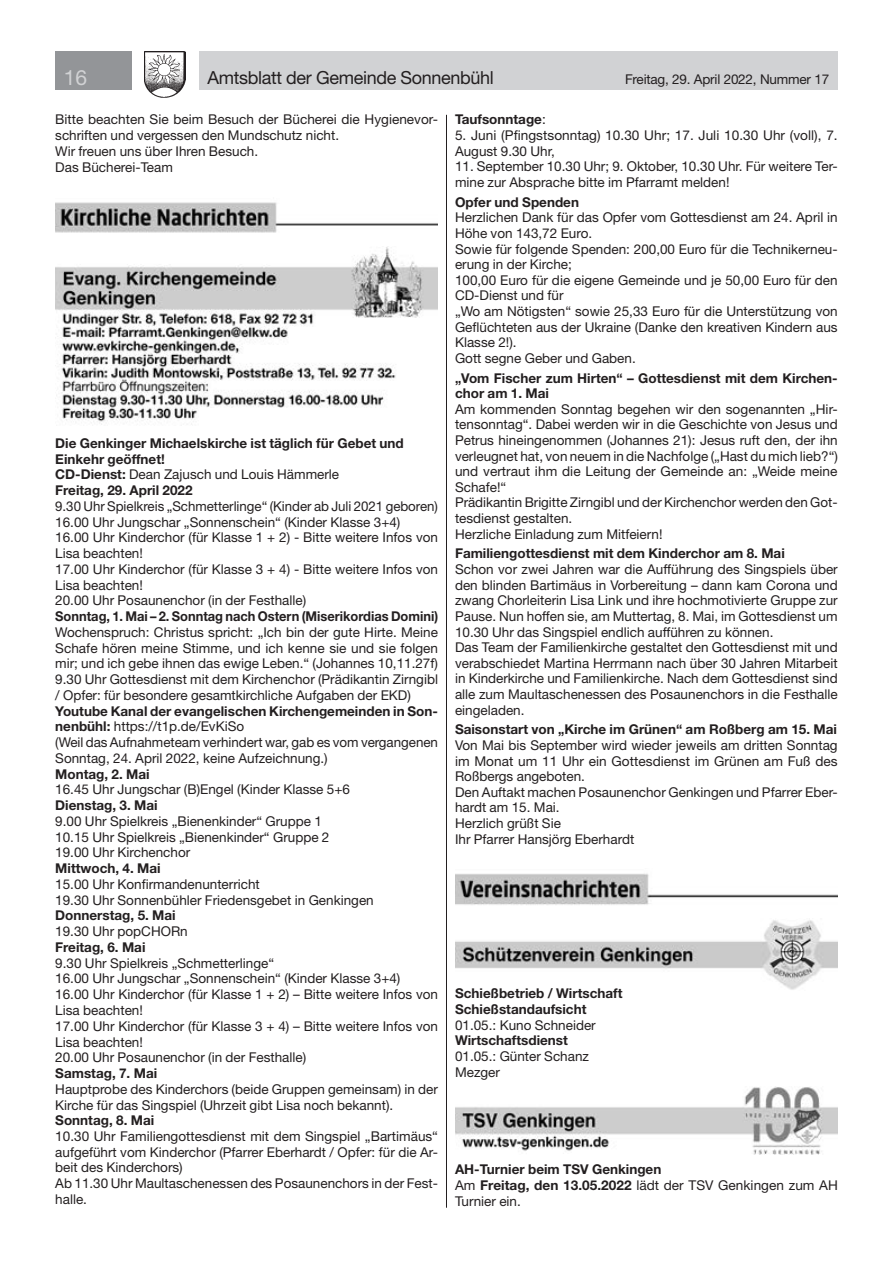
<style>
.page{position:relative;width:893px;height:1263px;background:#fff}
.page>*{position:absolute;margin:0;border:0;box-sizing:border-box;transform-origin:0 0}
.t1{font:21px "Helvetica Neue LT Std";color:#d1d2d4}
.t2{font:18px "Helvetica Neue LT Std";letter-spacing:-.02em;color:#231f20}
.t3{font:13.5px/15.6px "Helvetica Neue LT Std";color:#231f20}
.t4{font:700 13.5px/15.8px "Helvetica Neue LT Std";color:#231f20}
.t5{font:700 13.5px "Helvetica Neue LT Std";color:#231f20;scale:.96 1}
.s1{font-weight:400}
.s2{font-weight:700}
</style>
<div class="page">
<div style="left:199px;top:51px;width:639px;height:38px;background:#d1d2d4"></div>
<div style="left:55px;top:51px;width:77px;height:38px;background:#939598"></div>
<img style="left:145px;top:51px;width:41px;height:47px">
<img style="left:55px;top:202px;width:383px;height:31px">
<img style="left:55px;top:246px;width:383px;height:179px">
<img style="left:455px;top:873px;width:383px;height:32px">
<img style="left:455px;top:920px;width:383px;height:70px">
<img style="left:455px;top:1086px;width:383px;height:68px">
<hr style="left:446px;top:115px;width:1px;height:1093px;background:#231f20">
<h1 class="t1" style="left:64px;top:65px;width:25px">16</h1>
<h2 class="t2" style="left:207px;top:67px;width:288px">Amtsblatt der Gemeinde Sonnenbühl</h2>
<p class="t3" style="left:625px;top:71px;width:206px">Freitag, 29. April 2022, Nummer 17</p>
<p class="t3" style="left:55px;top:112px;width:384px">Bitte beachten Sie beim Besuch der Bücherei die Hygienevor&shy;schriften und vergessen den Mundschutz nicht.<br>Wir freuen uns über Ihren Besuch.<br>Das Bücherei-Team</p>
<p class="t4" style="left:455px;top:111px;width:92px">Taufsonntage<span class="s1">:</span></p>
<p class="t3" style="left:455px;top:127px;width:384px">5. Juni (Pfingstsonntag) 10.30 Uhr; 17. Juli 10.30 Uhr (voll), 7.<br>August 9.30 Uhr,</p>
<p class="t3" style="left:455px;top:158px;width:384px">11. September 10.30 Uhr; 9. Oktober, 10.30 Uhr. Für weitere Ter&shy;mine zur Absprache bitte im Pfarramt melden!</p>
<p class="t4" style="left:455px;top:194px;width:126px">Opfer und Spenden</p>
<p class="t3" style="left:455px;top:210px;width:384px">Herzlichen Dank für das Opfer vom Gottesdienst am 24. April in Höhe von 143,72 Euro.<br>Sowie für folgende Spenden: 200,00 Euro für die Technikerneu&shy;erung in der Kirche;<br>100,00 Euro für die eigene Gemeinde und je 50,00 Euro für den CD-Dienst und für<br>„Wo am Nötigsten“ sowie 25,33 Euro für die Unterstützung von Geflüchteten aus der Ukraine (Danke den kreativen Kindern aus Klasse 2!).<br>Gott segne Geber und Gaben.</p>
<p class="t4" style="left:455px;top:370px;width:384px">„Vom Fischer zum Hirten“ – Gottesdienst mit dem Kirchen&shy;chor am 1. Mai</p>
<p class="t3" style="left:455px;top:401px;width:384px">Am kommenden Sonntag begehen wir den sogenannten „Hir&shy;tensonntag“. Dabei werden wir in die Geschichte von Jesus und Petrus hineingenommen (Johannes 21): Jesus ruft den, der ihn verleugnet hat, von neuem in die Nachfolge („Hast du mich lieb?“) und vertraut ihm die Leitung der Gemeinde an: „Weide meine Schafe!“<br>Prädikantin Brigitte Zirngibl und der Kirchenchor werden den Got&shy;tesdienst gestalten.<br>Herzliche Einladung zum Mitfeiern!</p>
<p class="t4" style="left:455px;top:545px;width:331px">Familiengottesdienst mit dem Kinderchor am 8. Mai</p>
<p class="t3" style="left:455px;top:561px;width:384px">Schon vor zwei Jahren war die Aufführung des Singspiels über den blinden Bartimäus in Vorbereitung – dann kam Corona und zwang Chorleiterin Lisa Link und ihre hochmotivierte Gruppe zur Pause. Nun hoffen sie, am Muttertag, 8. Mai, im Gottesdienst um 10.30 Uhr das Singspiel endlich aufführen zu können.<br>Das Team der Familienkirche gestaltet den Gottesdienst mit und verabschiedet Martina Herrmann nach über 30 Jahren Mitarbeit in Kinderkirche und Familienkirche. Nach dem Gottesdienst sind alle zum Maultaschenessen des Posaunenchors in die Festhalle eingeladen.</p>
<p class="t4" style="left:455px;top:721px;width:384px">Saisonstart von „Kirche im Grünen“ am Roßberg am 15. Mai</p>
<p class="t3" style="left:455px;top:737px;width:384px">Von Mai bis September wird wieder jeweils am dritten Sonntag im Monat um 11 Uhr ein Gottesdienst im Grünen am Fuß des Roßbergs angeboten.<br>Den Auftakt machen Posaunenchor Genkingen und Pfarrer Eber&shy;hardt am 15. Mai.<br>Herzlich grüßt Sie<br>Ihr Pfarrer Hansjörg Eberhardt</p>
<p class="t4" style="left:55px;top:435px;width:350px">Die Genkinger Michaelskirche ist täglich für Gebet und Einkehr geöffnet!<br>CD-Dienst: <span class="s1">Dean Zajusch und Louis Hämmerle<br></span>Freitag, 29. April 2022</p>
<p class="t3" style="left:55px;top:498px;width:384px">9.30 Uhr Spielkreis „Schmetterlinge“ (Kinder ab Juli 2021 geboren)<br>16.00 Uhr Jungschar „Sonnenschein“ (Kinder Klasse 3+4)<br>16.00 Uhr Kinderchor (für Klasse 1 + 2) - Bitte weitere Infos von Lisa beachten!<br>17.00 Uhr Kinderchor (für Klasse 3 + 4) - Bitte weitere Infos von Lisa beachten!<br>20.00 Uhr Posaunenchor (in der Festhalle)</p>
<p class="t5" style="left:55px;top:608px;width:400px">Sonntag, 1. Mai – 2. Sonntag nach Ostern (Miserikordias Domini)</p>
<p class="t3" style="left:55px;top:624px;width:384px;text-align:justify">Wochenspruch: Christus spricht: „Ich bin der gute Hirte. Meine Schafe hören meine Stimme, und ich kenne sie und sie folgen mir; und ich gebe ihnen das ewige Leben.“ (Johannes 10,11.27f)<br>9.30 Uhr Gottesdienst mit dem Kirchenchor (Prädikantin Zirngibl / Opfer: für besondere gesamtkirchliche Aufgaben der EKD)</p>
<p class="t3" style="left:55px;top:703px;width:384px"><span class="s2">Youtube Kanal der evangelischen Kirchengemeinden in Son&shy;nenbühl:</span> https://t1p.de/EvKiSo<br>(Weil das Aufnahmeteam verhindert war, gab es vom vergangenen Sonntag, 24. April 2022, keine Aufzeichnung.)</p>
<p class="t4" style="left:55px;top:766px;width:96px">Montag, 2. Mai</p>
<p class="t3" style="left:55px;top:782px;width:296px">16.45 Uhr Jungschar (B)Engel (Kinder Klasse 5+6</p>
<p class="t4" style="left:55px;top:797px;width:104px">Dienstag, 3. Mai</p>
<p class="t3" style="left:55px;top:813px;width:276px">9.00 Uhr Spielkreis „Bienenkinder“ Gruppe 1<br>10.15 Uhr Spielkreis „Bienenkinder“ Gruppe 2<br>19.00 Uhr Kirchenchor</p>
<p class="t4" style="left:55px;top:860px;width:107px">Mittwoch, 4. Mai</p>
<p class="t3" style="left:55px;top:876px;width:320px">15.00 Uhr Konfirmandenunterricht<br>19.30 Uhr Sonnenbühler Friedensgebet in Genkingen</p>
<p class="t4" style="left:55px;top:907px;width:122px">Donnerstag, 5. Mai</p>
<p class="t3" style="left:55px;top:923px;width:134px">19.30 Uhr popCHORn</p>
<p class="t4" style="left:55px;top:939px;width:92px">Freitag, 6. Mai</p>
<p class="t3" style="left:55px;top:955px;width:384px">9.30 Uhr Spielkreis „Schmetterlinge“<br>16.00 Uhr Jungschar „Sonnenschein“ (Kinder Klasse 3+4)<br>16.00 Uhr Kinderchor (für Klasse 1 + 2) – Bitte weitere Infos von Lisa beachten!<br>17.00 Uhr Kinderchor (für Klasse 3 + 4) – Bitte weitere Infos von Lisa beachten!<br>20.00 Uhr Posaunenchor (in der Festhalle)</p>
<p class="t4" style="left:55px;top:1065px;width:103px">Samstag, 7. Mai</p>
<p class="t3" style="left:55px;top:1081px;width:384px">Hauptprobe des Kinderchors (beide Gruppen gemeinsam) in der<br>Kirche für das Singspiel (Uhrzeit gibt Lisa noch bekannt).</p>
<p class="t4" style="left:55px;top:1112px;width:101px">Sonntag, 8. Mai</p>
<p class="t3" style="left:55px;top:1128px;width:384px">10.30 Uhr Familiengottesdienst mit dem Singspiel „Bartimäus“ aufgeführt vom Kinderchor (Pfarrer Eberhardt / Opfer: für die Ar&shy;beit des Kinderchors)<br>Ab 11.30 Uhr Maultaschenessen des Posaunenchors in der Fest&shy;halle.</p>
<p class="t4" style="left:455px;top:985px;width:169px">Schießbetrieb / Wirtschaft<br>Schießstandaufsicht</p>
<p class="t3" style="left:455px;top:1017px;width:142px">01.05.: Kuno Schneider</p>
<p class="t4" style="left:455px;top:1032px;width:114px">Wirtschaftsdienst</p>
<p class="t3" style="left:455px;top:1048px;width:136px">01.05.: Günter Schanz<br>Mezger</p>
<p class="t4" style="left:455px;top:1161px;width:384px">AH-Turnier beim TSV Genkingen<br><span class="s1">Am</span> Freitag, den 13.05.2022 <span class="s1">lädt der TSV Genkingen zum AH<br>Turnier ein.</span></p>
</div>
